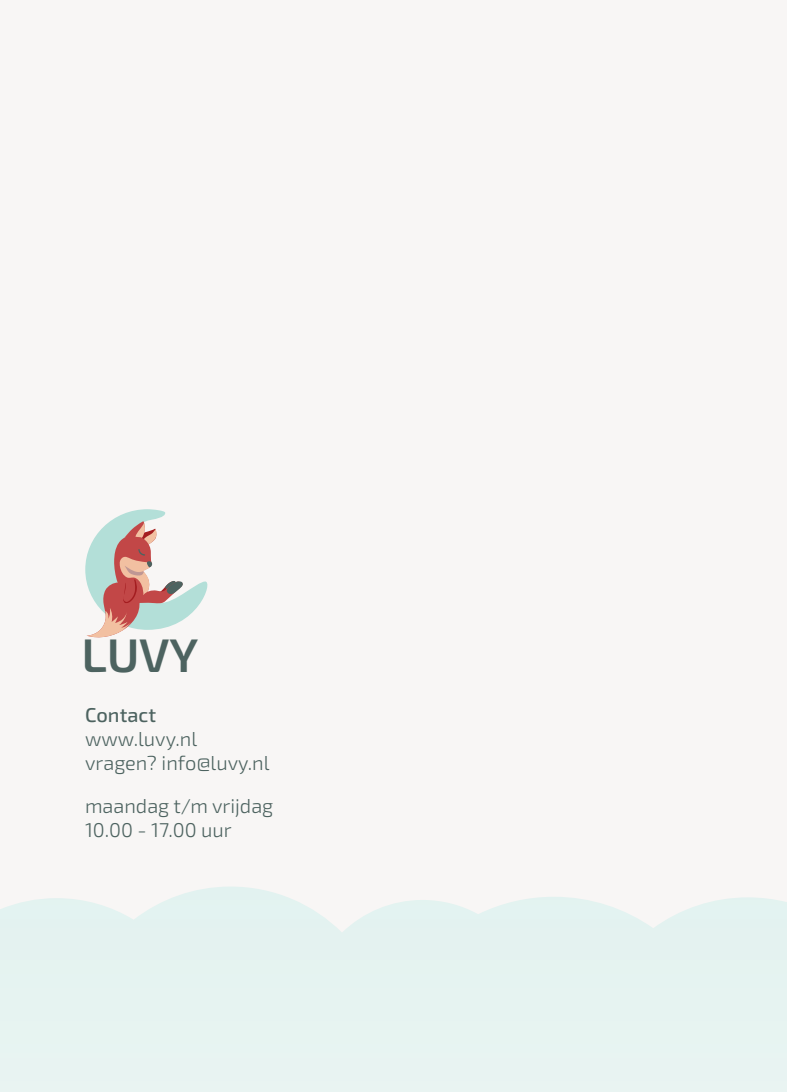
<style>
.page{position:relative;width:787px;height:1092px;background:#fff}
.page>*{position:absolute;margin:0;border:0;box-sizing:border-box;transform-origin:0 0}
.t1{font:600 47px "Exo 2";color:#4d6360}
.t2{font:300 20px/24px "Exo 2";color:#4d6360}
.t3{font:500 20px "Exo 2";color:#4d6360}
</style>
<div class="page">
<div style="left:0;top:0;width:787px;height:1091px;background:#f8f6f5"></div>
<svg style="left:0;top:887px;width:787px;height:204px"></svg>
<svg style="left:85px;top:509px;width:123px;height:129px"></svg>
<h1 class="t1" style="left:81px;top:621px;width:118px">LUVY</h1>
<p class="t3" style="left:85px;top:701px;width:72px">Contact</p>
<p class="t2" style="left:85px;top:726px;width:186px">www.luvy.nl vragen? info@luvy.nl</p>
<p class="t2" style="left:85px;top:793px;width:190px">maandag t/m vrijdag<br>10.00 - 17.00 uur</p>
</div>
